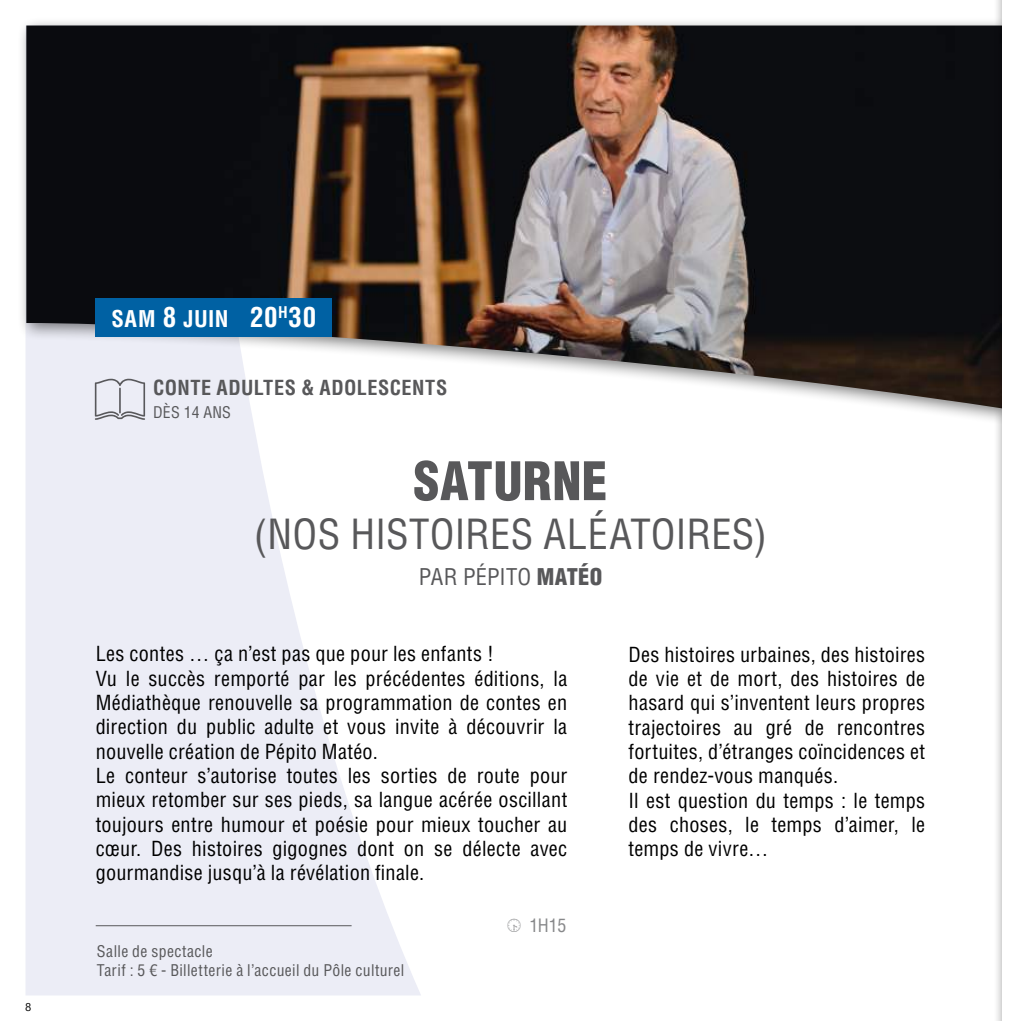
<style>
.page{position:relative;width:1021px;height:1021px;background:#fff}
.page>*{position:absolute;margin:0;border:0;box-sizing:border-box;transform-origin:0 0}
.t1{font:900 condensed 51.75px "Helvetica LT Std";letter-spacing:.01em;color:#58585a}
.t2{font:condensed 40.5px "Helvetica LT Std";letter-spacing:.005em;color:#58585a}
.t3{font:condensed 22.5px "Helvetica LT Std";letter-spacing:.005em;color:#58585a}
.t4{font:700 condensed 22.5px "Helvetica LT Std";letter-spacing:.02em;color:#fff}
.t5{font:condensed 20.25px/24.3px "Helvetica LT Std";letter-spacing:.015em;color:#000}
.t6{font:700 condensed 20.25px "Helvetica LT Std";letter-spacing:.025em;color:#58585a}
.t7{font:condensed 18px "Helvetica LT Std";color:#87888a}
.t8{font:condensed 15.75px/18.9px "Helvetica LT Std";letter-spacing:.025em;color:#58585a}
.t9{font:11.25px "Avenir";color:#000}
.s1{font-size:27px}
.s2{font-weight:900}
</style>
<div class="page">
<svg style="left:26px;top:426px;width:395px;height:569px;fill:#ecedf6"></svg>
<div style="left:17px;top:16px;width:1003px;height:410px;background:#000;opacity:.5"></div>
<img style="left:26px;top:26px;width:967px;height:382px">
<hr style="left:96px;top:925px;width:255px;height:1px;background:#58585a">
<div style="left:96px;top:298px;width:236px;height:39px;background:#0061a3"></div>
<div style="left:993px;top:0;width:27px;height:1020px;background:#000;opacity:.75"></div>
<div style="left:1002px;top:0;width:18px;height:1020px;background:#fff"></div>
<svg style="left:95px;top:379px;width:50px;height:41px;background:#cfd0d8"></svg>
<p class="t9" style="left:25px;top:997px;width:8px">8</p>
<p class="t4" style="left:111px;top:305px;width:206px">SAM <span class="s1">8</span> JUIN <span class="s1">20</span><sup>H</sup><span class="s1">30</span></p>
<p class="t6" style="left:153px;top:374px;width:296px">CONTE ADULTES &amp; ADOLESCENTS</p>
<p class="t8" style="left:153px;top:403px;width:79px">DÈS 14 ANS</p>
<h1 class="t1" style="left:413px;top:448px;width:195px">SATURNE</h1>
<h2 class="t2" style="left:254px;top:508px;width:514px">(NOS HISTOIRES ALÉATOIRES)</h2>
<p class="t3" style="left:419px;top:562px;width:185px">PAR PÉPITO <span class="s2">MATÉO</span></p>
<p class="t5" style="left:96px;top:641px;width:473px">Les contes … ça n’est pas que pour les enfants !<br>Vu le succès remporté par les précédentes éditions, la Médiathèque renouvelle sa programmation de contes en direction du public adulte et vous invite à découvrir la nouvelle création de Pépito Matéo.<br>Le conteur s’autorise toutes les sorties de route pour mieux retomber sur ses pieds, sa langue acérée oscillant toujours entre humour et poésie pour mieux toucher au cœur. Des histoires gigognes dont on se délecte avec gourmandise jusqu’à la révélation finale.</p>
<p class="t5" style="left:628px;top:642px;width:298px">Des histoires urbaines, des histoires de vie et de mort, des histoires de hasard qui s’inventent leurs propres trajectoires au gré de rencontres fortuites, d’étranges coïncidences et de rendez-vous manqués.<br>Il est question du temps : le temps des choses, le temps d’aimer, le temps de vivre…</p>
<p class="t8" style="left:97px;top:942px;width:309px">Salle de spectacle<br>Tarif : 5 € - Billetterie à l’accueil du Pôle culturel</p>
<p class="t7" style="left:529px;top:913px;width:38px">1H15</p>
</div>
